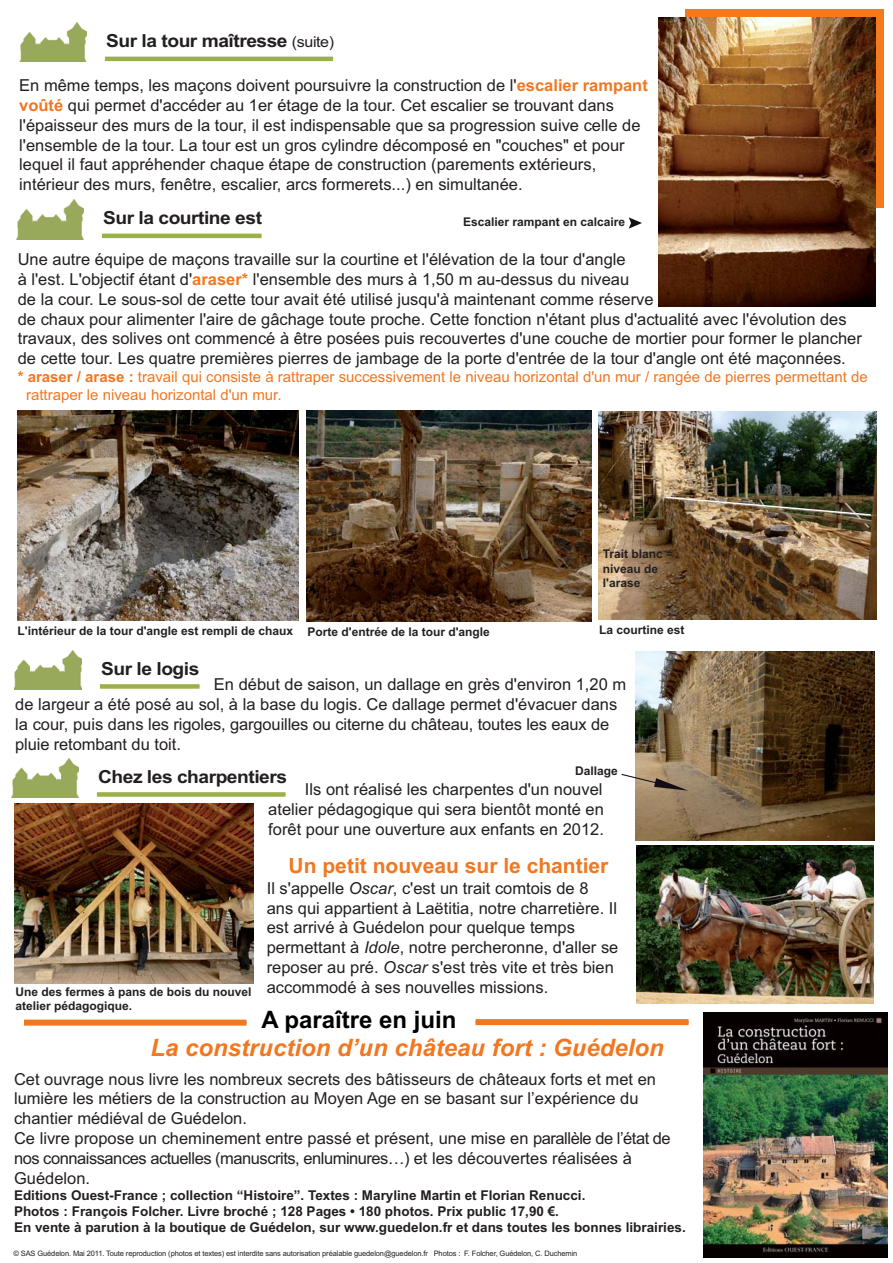
<style>
.page{position:relative;width:893px;height:1263px;background:#fff}
.page>*{position:absolute;margin:0;border:0;box-sizing:border-box;transform-origin:0 0}
.t1{font:italic 700 24px "Arial";color:#f17720}
.t2{font:700 24px "Arial";color:#000}
.t3{font:700 21px "Arial";color:#f17720}
.t4{font:700 18px "Arial";letter-spacing:-.025em;color:#231f20;scale:1.07 1}
.t5{font:16.5px/19.8px "Arial";color:#231f20}
.t6{font:15px/18px "Arial";color:#f17720}
.t7{font:700 13.5px/16.2px "Arial";color:#231f20}
.t8{font:700 12px/14.4px "Arial";color:#231f20}
.t9{font:7.5px "Arial";letter-spacing:-.015em;color:#241e1f}
.s1{font-weight:400;font-size:15px}
.s2{font-weight:700;color:#f17720}
.s3{font-weight:700}
.s4{font-style:italic}
</style>
<div class="page">
<hr style="left:105px;top:57px;width:228px;height:4px;background:#9ab049">
<img style="left:19px;top:23px;width:68px;height:39px">
<div style="left:685px;top:10px;width:199px;height:198px;background:#f47a20"></div>
<img style="left:658px;top:17px;width:217px;height:289px">
<hr style="left:102px;top:234px;width:160px;height:4px;background:#9ab049">
<img style="left:16px;top:200px;width:68px;height:39px">
<svg style="left:629px;top:217px;width:13px;height:12px"></svg>
<img style="left:17px;top:411px;width:282px;height:210px">
<img style="left:306px;top:410px;width:285px;height:211px">
<img style="left:598px;top:412px;width:278px;height:207px">
<img style="left:664px;top:496px;width:208px;height:20px">
<div style="left:100px;top:684px;width:100px;height:5px;background:#9ab049"></div>
<img style="left:14px;top:650px;width:68px;height:39px">
<img style="left:636px;top:651px;width:238px;height:189px">
<img style="left:703px;top:1012px;width:184px;height:246px">
<div style="left:24px;top:1020px;width:222px;height:6px;background:#f17720"></div>
<div style="left:476px;top:1019px;width:212px;height:6px;background:#f17720"></div>
<div style="left:97px;top:792px;width:189px;height:5px;background:#9ab049"></div>
<img style="left:11px;top:758px;width:68px;height:39px">
<img style="left:14px;top:804px;width:240px;height:179px">
<img style="left:636px;top:845px;width:238px;height:158px">
<svg style="left:622px;top:774px;width:66px;height:17px"></svg>
<p class="t4" style="left:106px;top:34px;width:214px">Sur la tour maîtresse <span class="s1">(suite)</span></p>
<p class="t5" style="left:19px;top:77px;width:630px">En même temps, les maçons doivent poursuivre la construction de l'<span class="s2">escalier rampant voûté</span> qui permet d'accéder au 1er étage de la tour. Cet escalier se trouvant dans l'épaisseur des murs de la tour, il est indispensable que sa progression suive celle de l'ensemble de la tour. La tour est un gros cylindre décomposé en "couches" et pour lequel il faut appréhender chaque étape de construction (parements extérieurs, intérieur des murs, fenêtre, escalier, arcs formerets...) en simultanée.</p>
<p class="t4" style="left:103px;top:211px;width:150px">Sur la courtine est</p>
<p class="t5" style="left:18px;top:251px;width:846px">Une autre équipe de maçons travaille sur la courtine et l'élévation de la tour d'angle<br>à l'est. L'objectif étant d'<span class="s2">araser*</span> l'ensemble des murs à 1,50 m au-dessus du niveau<br>de la cour. Le sous-sol de cette tour avait été utilisé jusqu'à maintenant comme réserve<br>de chaux pour alimenter l'aire de gâchage toute proche. Cette fonction n'étant plus d'actualité avec l'évolution des travaux, des solives ont commencé à être posées puis recouvertes d'une couche de mortier pour former le plancher de cette tour. Les quatre premières pierres de jambage de la porte d'entrée de la tour d'angle ont été maçonnées.</p>
<p class="t6" style="left:26px;top:369px;width:843px;text-indent:-8px"><span class="s3">* araser / arase :</span> travail qui consiste à rattraper successivement le niveau horizontal d'un mur / rangée de pierres permettant de rattraper le niveau horizontal d'un mur.</p>
<p class="t8" style="left:463px;top:216px;width:164px">Escalier rampant en calcaire</p>
<p class="t8" style="left:603px;top:548px;width:72px">Trait blanc = niveau de l'arase</p>
<p class="t8" style="left:17px;top:625px;width:474px">L'intérieur de la tour d'angle est rempli de chaux Porte d'entrée de la tour d'angle</p>
<p class="t8" style="left:599px;top:624px;width:87px">La courtine est</p>
<p class="t4" style="left:101px;top:662px;width:93px">Sur le logis</p>
<p class="t5" style="left:15px;top:676px;width:612px;text-indent:199px">En début de saison, un dallage en grès d'environ 1,20 m de largeur a été posé au sol, à la base du logis. Ce dallage permet d'évacuer dans la cour, puis dans les rigoles, gargouilles ou citerne du château, toutes les eaux de pluie retombant du toit.</p>
<p class="t8" style="left:575px;top:764px;width:44px">Dallage</p>
<p class="t4" style="left:98px;top:770px;width:178px">Chez les charpentiers</p>
<p class="t5" style="left:268px;top:781px;width:337px;text-align:justify;text-indent:37px">Ils ont réalisé les charpentes d'un nouvel atelier pédagogique qui sera bientôt monté en forêt pour une ouverture aux enfants en 2012.</p>
<p class="t3" style="left:289px;top:858px;width:321px">Un petit nouveau sur le chantier</p>
<p class="t5" style="left:267px;top:880px;width:353px">Il s'appelle <span class="s4">Oscar</span>, c'est un trait comtois de 8 ans qui appartient à Laëtitia, notre charretière. Il est arrivé à Guédelon pour quelque temps permettant à <span class="s4">Idole</span>, notre percheronne, d'aller se reposer au pré. <span class="s4">Oscar</span> s'est très vite et très bien</p>
<p class="t8" style="left:15px;top:985px;width:534px">Une des fermes à pans de bois du nouvel <sup>accommodé</sup> <sup>à</sup> <sup>ses</sup> <sup>nouvelles</sup> <sup>missions. </sup>atelier pédagogique.</p>
<h1 class="t2" style="left:261px;top:1011px;width:197px">A paraître en juin</h1>
<h1 class="t1" style="left:150px;top:1034px;width:515px">La construction d’un château fort : Guédelon</h1>
<p class="t5" style="left:14px;top:1070px;width:658px">Cet ouvrage nous livre les nombreux secrets des bâtisseurs de châteaux forts et met en lumière les métiers de la construction au Moyen Age en se basant sur l’expérience du chantier médiéval de Guédelon.<br>Ce livre propose un cheminement entre passé et présent, une mise en parallèle de l’état de nos connaissances actuelles (manuscrits, enluminures…) et les découvertes réalisées à Guédelon.</p>
<p class="t7" style="left:14px;top:1188px;width:673px">Editions Ouest-France ; collection “Histoire”. Textes : Maryline Martin et Florian Renucci.<br>Photos : François Folcher. Livre broché ; 128 Pages • 180 photos. Prix public 17,90 €.<br>En vente à parution à la boutique de Guédelon, sur www.guedelon.fr et dans toutes les bonnes librairies.</p>
<p class="t9" style="left:13px;top:1251px;width:565px">© SAS Guédelon. Mai 2011. Toute reproduction (photos et textes) est interdite sans autorisation préalable guedelon@guedelon.fr Photos : F. Folcher, Guédelon, C. Duchemin</p>
</div>
